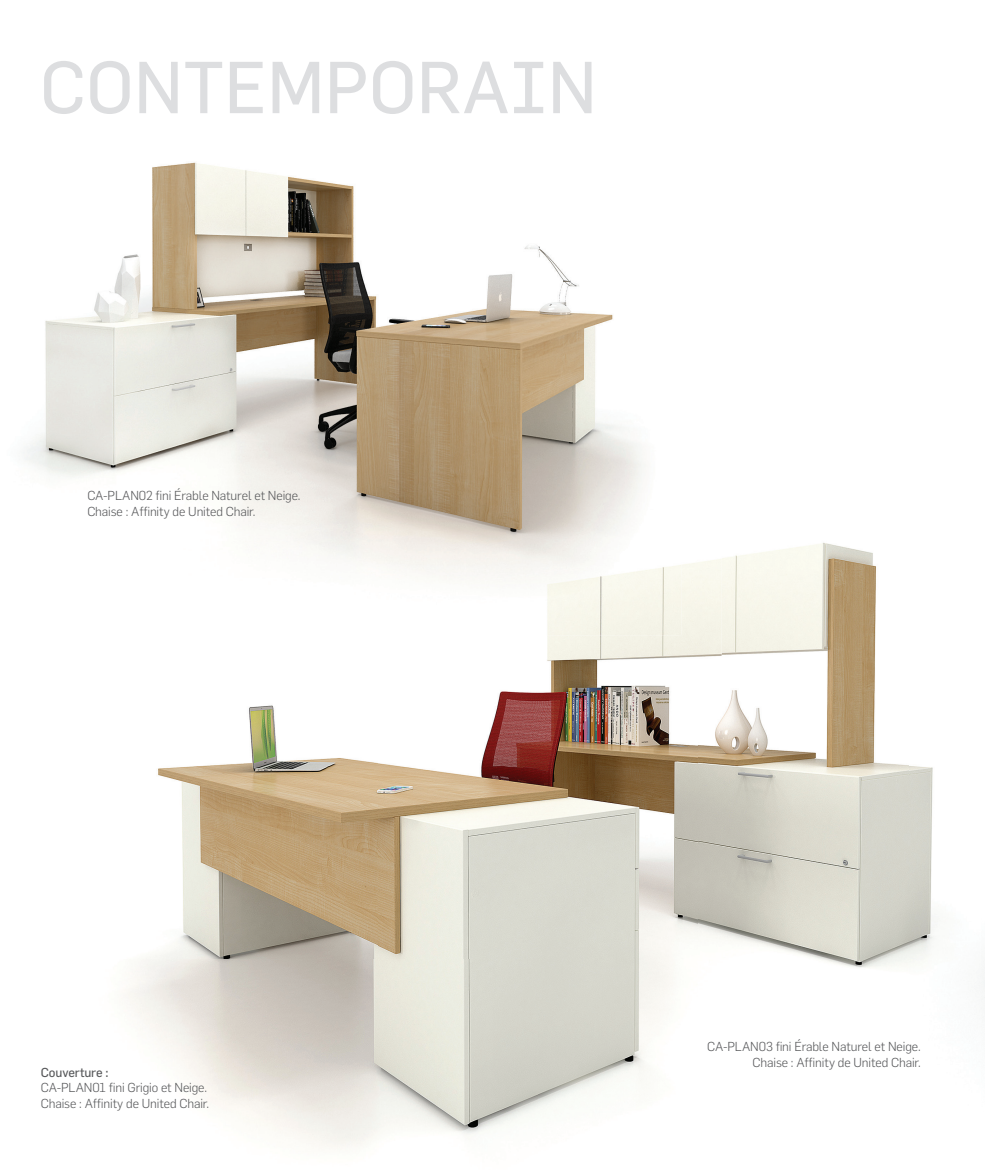
<style>
.page{position:relative;width:985px;height:1174px;background:#fff}
.page>*{position:absolute;margin:0;border:0;box-sizing:border-box;transform-origin:0 0}
.t1{font:72px "Flama";color:#dddee0}
.t2{font:300 12.75px/15.8px "Flama";letter-spacing:-.01em;color:#57585a}
.t3{font:12.75px "Flama";letter-spacing:-.01em;color:#57585a}
</style>
<div class="page">
<img style="left:23px;top:162px;width:623px;height:386px">
<img style="left:697px;top:542px;width:241px;height:426px">
<img style="left:125px;top:659px;width:572px;height:490px">
<img style="left:311px;top:548px;width:410px;height:111px">
<img style="left:311px;top:553px;width:370px;height:82px">
<h1 class="t1" style="left:40px;top:44px;width:558px">CONTEMPORAIN</h1>
<p class="t2" style="left:87px;top:487px;width:215px">CA-PLAN02 fini Érable Naturel et Neige.<br>Chaise : Affinity de United Chair.</p>
<p class="t3" style="left:41px;top:1064px;width:69px">Couverture :</p>
<p class="t2" style="left:41px;top:1080px;width:170px">CA-PLAN01 fini Grigio et Neige.<br>Chaise : Affinity de United Chair.</p>
<p class="t2" style="left:707px;top:1039px;width:215px;text-align:right">CA-PLAN03 fini Érable Naturel et Neige.<br>Chaise : Affinity de United Chair.</p>
</div>
